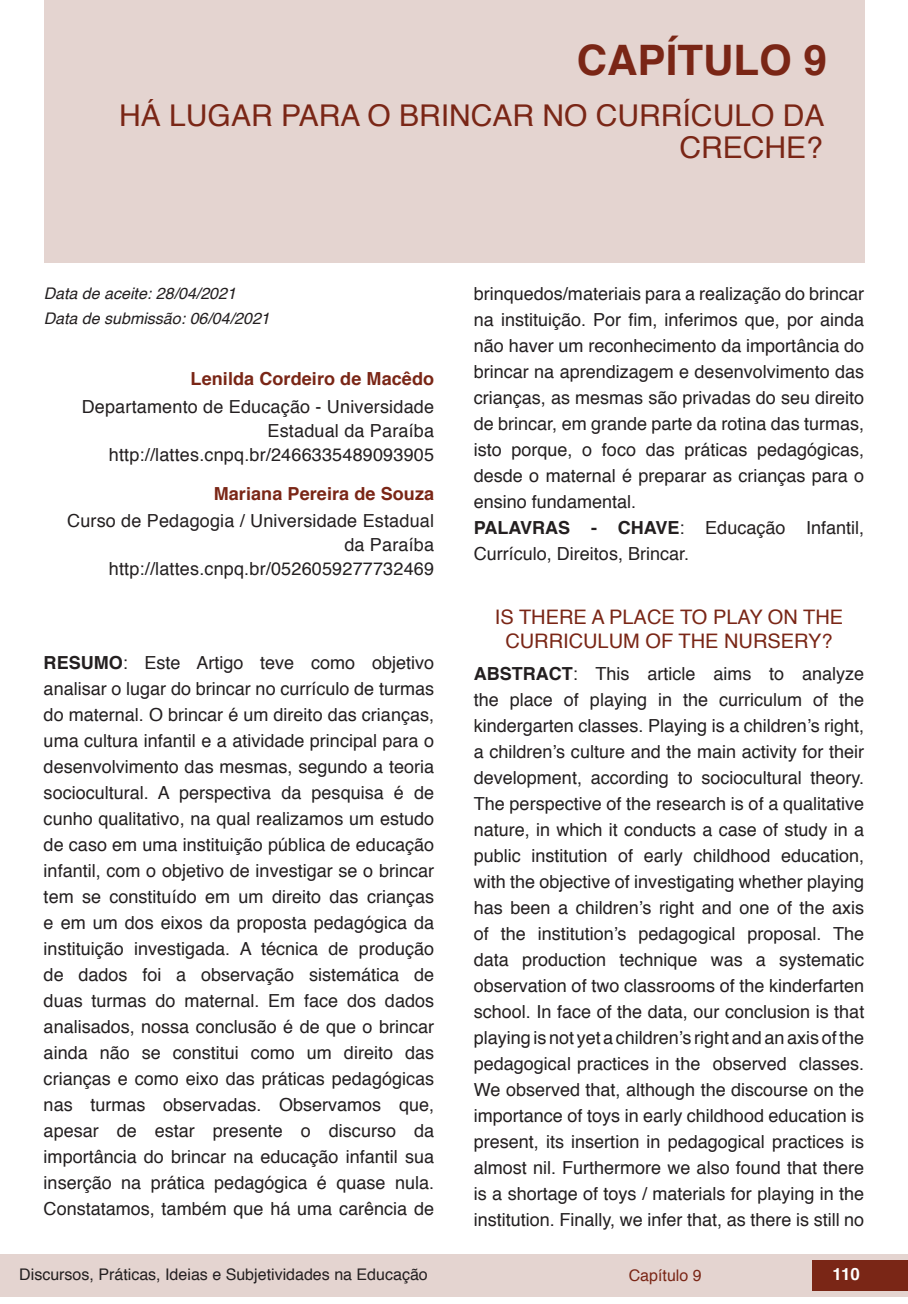
<style>
.page{position:relative;width:908px;height:1304px;background:#fff}
.page>*{position:absolute;margin:0;border:0;box-sizing:border-box;transform-origin:0 0}
.t1{font:700 42px "Helvetica";color:#7a2616}
.t2{font:30px/32px "Helvetica";color:#7a2616;text-align:right}
.t3{font:20px/24px "Helvetica";color:#7a2616;text-align:center}
.t4{font:18px/26px "Helvetica";color:#231f20;text-align:right}
.t5{font:700 18px "Helvetica";letter-spacing:.005em;color:#7a2616}
.t6{font:700 16.8px "Helvetica";color:#fff}
.t7{font:16px "Helvetica";color:#231f20}
.t8{font:italic 16px "Helvetica";color:#231f20}
.t9{font:16px "Helvetica";color:#7a2616}
.s1{font-weight:700}
</style>
<div class="page">
<div style="left:0;top:1254px;width:906px;height:43px;background:#e4d4d0"></div>
<div style="left:812px;top:1261px;width:95px;height:30px;background:#7a2616"></div>
<div style="left:44px;top:0;width:819px;height:263px;background:#e4d4d0"></div>
<h1 class="t1" style="left:576px;top:26px;width:251px">CAPÍTULO 9</h1>
<h2 class="t2" style="left:119px;top:101px;width:706px">HÁ LUGAR PARA O BRINCAR NO CURRÍCULO DA<br>CRECHE?</h2>
<p class="t8" style="left:44px;top:280px;width:194px">Data de aceite: 28/04/2021</p>
<p class="t8" style="left:44px;top:306px;width:227px">Data de submissão: 06/04/2021</p>
<p class="t5" style="left:190px;top:365px;width:245px">Lenilda Cordeiro de Macêdo</p>
<p class="t4" style="left:82px;top:395px;width:354px;line-height:24px">Departamento de Educação - Universidade<br>Estadual da Paraíba http://lattes.cnpq.br/2466335489093905</p>
<p class="t5" style="left:214px;top:479px;width:222px">Mariana Pereira de Souza</p>
<p class="t4" style="left:67px;top:510px;width:368px;line-height:24px">Curso de Pedagogia / Universidade Estadual da Paraíba http://lattes.cnpq.br/0526059277732469</p>
<p class="t4" style="left:44px;top:651px;width:392px;text-align:justify"><span class="s1">RESUMO</span>: Este Artigo teve como objetivo analisar o lugar do brincar no currículo de turmas do maternal. O brincar é um direito das crianças, uma cultura infantil e a atividade principal para o desenvolvimento das mesmas, segundo a teoria sociocultural. A perspectiva da pesquisa é de cunho qualitativo, na qual realizamos um estudo de caso em uma instituição pública de educação infantil, com o objetivo de investigar se o brincar tem se constituído em um direito das crianças e em um dos eixos da proposta pedagógica da instituição investigada. A técnica de produção de dados foi a observação sistemática de duas turmas do maternal. Em face dos dados analisados, nossa conclusão é de que o brincar ainda não se constitui como um direito das crianças e como eixo das práticas pedagógicas nas turmas observadas. Observamos que, apesar de estar presente o discurso da importância do brincar na educação infantil sua inserção na prática pedagógica é quase nula.<br>Constatamos, também que há uma carência de</p>
<p class="t4" style="left:473px;top:281px;width:392px;text-align:left">brinquedos/materiais para a realização do brincar na instituição. Por fim, inferimos que, por ainda não haver um reconhecimento da importância do brincar na aprendizagem e desenvolvimento das crianças, as mesmas são privadas do seu direito de brincar, em grande parte da rotina das turmas, isto porque, o foco das práticas pedagógicas, desde o maternal é preparar as crianças para o ensino fundamental.<br><span class="s1">PALAVRAS - CHAVE</span>: Educação Infantil, Currículo, Direitos, Brincar.</p>
<p class="t3" style="left:494px;top:606px;width:349px">IS THERE A PLACE TO PLAY ON THE<br>CURRICULUM OF THE NURSERY?</p>
<p class="t4" style="left:473px;top:661px;width:392px;text-align:justify"><span class="s1">ABSTRACT</span>: This article aims to analyze the place of playing in the curriculum of the kindergarten classes. Playing is a children’s right, a children’s culture and the main activity for their development, according to sociocultural theory.<br>The perspective of the research is of a qualitative nature, in which it conducts a case of study in a public institution of early childhood education, with the objective of investigating whether playing has been a children’s right and one of the axis of the institution’s pedagogical proposal. The data production technique was a systematic observation of two classrooms of the kinderfarten school. In face of the data, our conclusion is that playing is not yet a children’s right and an axis of the pedagogical practices in the observed classes.<br>We observed that, although the discourse on the importance of toys in early childhood education is present, its insertion in pedagogical practices is almost nil. Furthermore we also found that there is a shortage of toys / materials for playing in the institution. Finally, we infer that, as there is still no</p>
<p class="t7" style="left:19px;top:1262px;width:410px">Discursos, Práticas, Ideias e Subjetividades na Educação</p>
<p class="t9" style="left:628px;top:1263px;width:74px">Capítulo 9</p>
<p class="t6" style="left:832px;top:1261px;width:29px">110</p>
</div>
